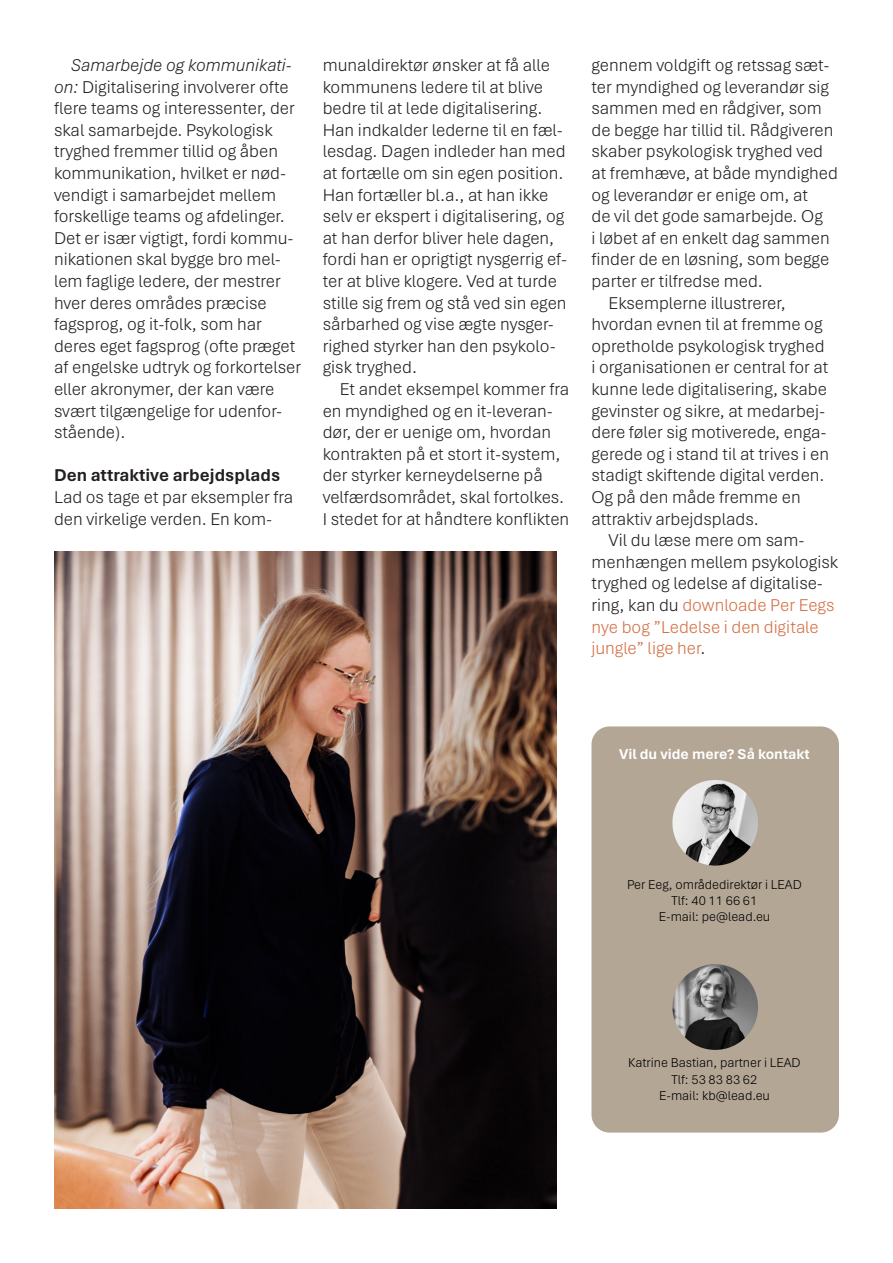
<style>
.page{position:relative;width:893px;height:1263px;background:#fff}
.page>*{position:absolute;margin:0;border:0;box-sizing:border-box;transform-origin:0 0}
.t1{font:300 18px/21.6px "Aptos";color:#231f20}
.t2{font:700 18px "Aptos";color:#231f20}
.t3{font:700 15px "Aptos";color:#fff}
.t4{font:300 13.5px "Aptos";color:#000}
.s1{font-style:italic}
.s2{color:#d56f43}
</style>
<div class="page">
<div style="left:591px;top:726px;width:248px;height:406px;background:#b4a695;border-radius:18px"></div>
<img style="left:672px;top:780px;width:86px;height:85px;border-radius:43px">
<img style="left:672px;top:964px;width:86px;height:86px;border-radius:43px">
<img style="left:54px;top:552px;width:502px;height:657px">
<p class="t1" style="left:54px;top:53px;width:249px;text-indent:17px"><span class="s1">Samarbejde og kommunikati&shy;on:</span> Digitalisering involverer ofte flere teams og interessenter, der skal samarbejde. Psykologisk tryghed fremmer tillid og åben kommunikation, hvilket er nød&shy;vendigt i samarbejdet mellem forskellige teams og afdelinger.<br>Det er især vigtigt, fordi kommu&shy;nikationen skal bygge bro mel&shy;lem faglige ledere, der mestrer hver deres områdes præcise fagsprog, og it-folk, som har deres eget fagsprog (ofte præget af engelske udtryk og forkortelser eller akronymer, der kan være svært tilgængelige for udenfor&shy;stående).</p>
<p class="t2" style="left:54px;top:463px;width:228px">Den attraktive arbejdsplads</p>
<p class="t1" style="left:54px;top:485px;width:241px">Lad os tage et par eksempler fra den virkelige verden. En kom-</p>
<p class="t1" style="left:323px;top:53px;width:246px">munaldirektør ønsker at få alle kommunens ledere til at blive bedre til at lede digitalisering.<br>Han indkalder lederne til en fæl&shy;lesdag. Dagen indleder han med at fortælle om sin egen position.<br>Han fortæller bl.a., at han ikke selv er ekspert i digitalisering, og at han derfor bliver hele dagen, fordi han er oprigtigt nysgerrig ef&shy;ter at blive klogere. Ved at turde stille sig frem og stå ved sin egen sårbarhed og vise ægte nysger&shy;righed styrker han den psykolo&shy;gisk tryghed.</p>
<p class="t1" style="left:323px;top:377px;width:248px;text-indent:17px">Et andet eksempel kommer fra en myndighed og en it-leveran&shy;dør, der er uenige om, hvordan kontrakten på et stort it-system, der styrker kerneydelserne på velfærdsområdet, skal fortolkes.<br>I stedet for at håndtere konflikten</p>
<p class="t1" style="left:591px;top:53px;width:248px">gennem voldgift og retssag sæt&shy;ter myndighed og leverandør sig sammen med en rådgiver, som de begge har tillid til. Rådgiveren skaber psykologisk tryghed ved at fremhæve, at både myndighed og leverandør er enige om, at<br>de vil det gode samarbejde. Og<br>i løbet af en enkelt dag sammen finder de en løsning, som begge parter er tilfredse med.</p>
<p class="t1" style="left:591px;top:291px;width:239px;text-indent:17px">Eksemplerne illustrerer, hvordan evnen til at fremme og opretholde psykologisk tryghed i organisationen er central for at kunne lede digitalisering, skabe gevinster og sikre, at medarbej&shy;dere føler sig motiverede, enga&shy;gerede og i stand til at trives i en stadigt skiftende digital verden.<br>Og på den måde fremme en attraktiv arbejdsplads.</p>
<p class="t1" style="left:591px;top:529px;width:248px;text-indent:17px">Vil du læse mere om sam&shy;menhængen mellem psykologisk tryghed og ledelse af digitalise&shy;ring, kan du <span class="s2">downloade Per Eegs nye bog ”Ledelse i den digitale jungle” lige her</span>.</p>
<p class="t3" style="left:619px;top:744px;width:192px">Vil du vide mere? Så kontakt</p>
<p class="t4" style="left:627px;top:875px;width:176px">Per Eeg, områdedirektør i LEAD</p>
<p class="t4" style="left:672px;top:892px;width:87px">Tlf: 40 11 66 61</p>
<p class="t4" style="left:659px;top:908px;width:113px">E-mail: pe@lead.eu</p>
<p class="t4" style="left:628px;top:1054px;width:174px">Katrine Bastian, partner i LEAD</p>
<p class="t4" style="left:672px;top:1070px;width:87px">Tlf: 53 83 83 62</p>
<p class="t4" style="left:659px;top:1086px;width:112px">E-mail: kb@lead.eu</p>
</div>
